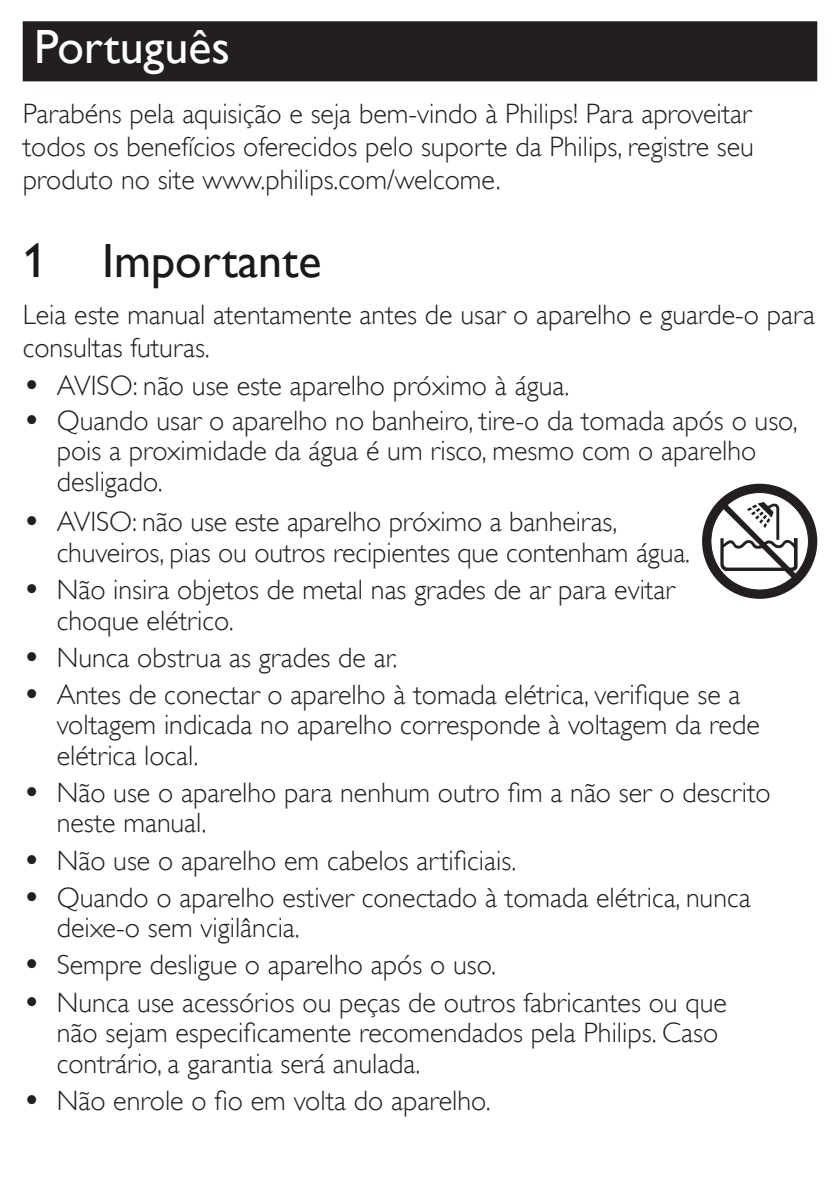
<style>
.page{position:relative;width:840px;height:1191px;background:#fff}
.page>*{position:absolute;margin:0;border:0;box-sizing:border-box;transform-origin:0 0}
.t1{font:48px "Gill Sans Alt One WGL";color:#1c1a19}
.t2{font:48px "Gill Sans Alt One WGL";color:#fff}
.t3{font:28px/30.4px "Gill Sans Alt One WGL Light";color:#231f20}
.s1{font-size:36px}
</style>
<div class="page">
<div style="left:23px;top:21px;width:793px;height:60px;background:#231f20"></div>
<svg style="left:702px;top:484px;width:114px;height:115px"></svg>
<h1 class="t2" style="left:34px;top:14px;width:197px">Português</h1>
<p class="t3" style="left:23px;top:97px;width:732px;line-height:33.2px;text-align:justify">Parabéns pela aquisição e seja bem-vindo à Philips! Para aproveitar todos os benefícios oferecidos pelo suporte da Philips, registre seu produto no site www.philips.com/welcome.</p>
<h1 class="t1" style="left:23px;top:227px;width:300px">1 Importante</h1>
<p class="t3" style="left:23px;top:298px;width:793px;line-height:33.2px">Leia este manual atentamente antes de usar o aparelho e guarde-o para consultas futuras.</p>
<p class="t3" style="left:23px;top:371px;width:548px"><span class="s1">•</span> AVISO: não use este aparelho próximo à água.</p>
<p class="t3" style="left:57px;top:405px;width:742px;text-indent:-34px"><span class="s1">•</span> Quando usar o aparelho no banheiro, tire-o da tomada após o uso, pois a proximidade da água é um risco, mesmo com o aparelho desligado.</p>
<p class="t3" style="left:57px;top:507px;width:634px;text-indent:-34px"><span class="s1">•</span> AVISO: não use este aparelho próximo a banheiras, chuveiros, pias ou outros recipientes que contenham água.</p>
<p class="t3" style="left:57px;top:574px;width:619px;text-indent:-34px"><span class="s1">•</span> Não insira objetos de metal nas grades de ar para evitar choque elétrico.</p>
<p class="t3" style="left:23px;top:642px;width:376px"><span class="s1">•</span> Nunca obstrua as grades de ar.</p>
<p class="t3" style="left:57px;top:679px;width:704px;text-indent:-34px"><span class="s1">•</span> Antes de conectar o aparelho à tomada elétrica, verifique se a voltagem indicada no aparelho corresponde à voltagem da rede elétrica local.</p>
<p class="t3" style="left:57px;top:777px;width:715px;text-indent:-34px"><span class="s1">•</span> Não use o aparelho para nenhum outro fim a não ser o descrito neste manual.</p>
<p class="t3" style="left:23px;top:845px;width:495px"><span class="s1">•</span> Não use o aparelho em cabelos artificiais.</p>
<p class="t3" style="left:57px;top:882px;width:695px;text-indent:-34px"><span class="s1">•</span> Quando o aparelho estiver conectado à tomada elétrica, nunca deixe-o sem vigilância.</p>
<p class="t3" style="left:23px;top:950px;width:474px"><span class="s1">•</span> Sempre desligue o aparelho após o uso.</p>
<p class="t3" style="left:57px;top:987px;width:671px;text-indent:-34px"><span class="s1">•</span> Nunca use acessórios ou peças de outros fabricantes ou que não sejam especificamente recomendados pela Philips. Caso contrário, a garantia será anulada.</p>
<p class="t3" style="left:23px;top:1085px;width:469px"><span class="s1">•</span> Não enrole o fio em volta do aparelho.</p>
</div>
